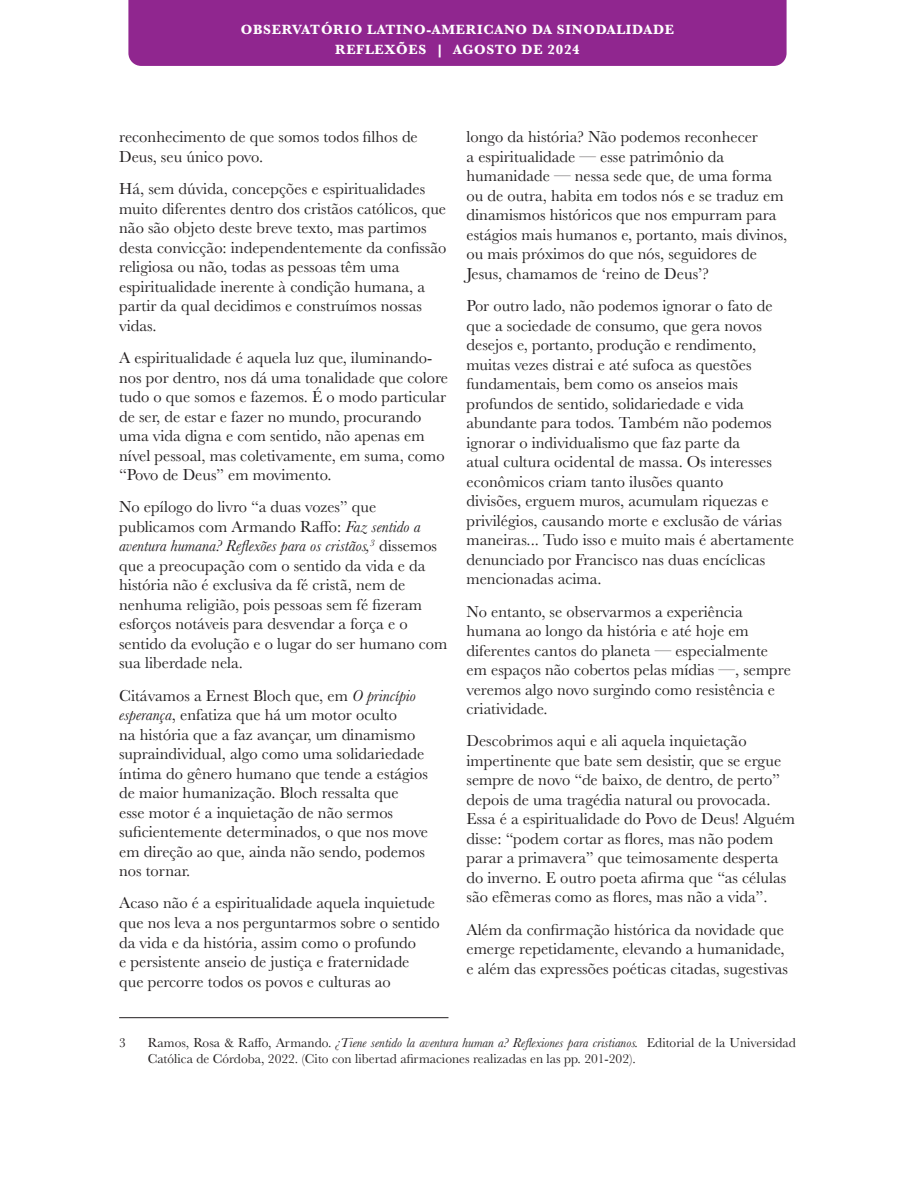
<style>
.page{position:relative;width:915px;height:1191px;background:#fff}
.page>*{position:absolute;margin:0;border:0;box-sizing:border-box;transform-origin:0 0}
.txt{font:16.5px/19.5px "Baskerville";color:#231f20}
.t1{font:700 13.95px "Baskerville";letter-spacing:.05em;color:#fff}
.pie{font:13.5px/16.5px "Baskerville";color:#231f20}
.s1{font-style:italic}
</style>
<div class="page">
<div style="left:128px;top:0;width:658px;height:66px;background:#90268f"></div>
<hr style="left:119px;top:1017px;width:329px;height:1px;background:#231f20">
<p class="t1" style="left:241px;top:20px;width:434px">OBSERVATÓRIO LATINO-AMERICANO DA SINODALIDADE</p>
<p class="t1" style="left:335px;top:40px;width:246px">REFLEXÕES | AGOSTO DE 2024</p>
<p class="txt" style="left:119px;top:128px;width:300px">reconhecimento de que somos todos filhos de<br>Deus, seu único povo.</p>
<p class="txt" style="left:119px;top:179px;width:329px">Há, sem dúvida, concepções e espiritualidades muito diferentes dentro dos cristãos católicos, que não são objeto deste breve texto, mas partimos desta convicção: independentemente da confissão religiosa ou não, todas as pessoas têm uma espiritualidade inerente à condição humana, a partir da qual decidimos e construímos nossas vidas.</p>
<p class="txt" style="left:119px;top:348px;width:330px">A espiritualidade é aquela luz que, iluminando&shy;nos por dentro, nos dá uma tonalidade que colore tudo o que somos e fazemos. É o modo particular de ser, de estar e fazer no mundo, procurando uma vida digna e com sentido, não apenas em nível pessoal, mas coletivamente, em suma, como “Povo de Deus” em movimento.</p>
<p class="txt" style="left:119px;top:497px;width:330px">No epílogo do livro “a duas vozes” que publicamos com Armando Raffo: <span class="s1">Faz sentido a aventura humana? Reflexões para os cristãos,</span><sup>3</sup> dissemos que a preocupação com o sentido da vida e da história não é exclusiva da fé cristã, nem de nenhuma religião, pois pessoas sem fé fizeram esforços notáveis para desvendar a força e o sentido da evolução e o lugar do ser humano com sua liberdade nela.</p>
<p class="txt" style="left:119px;top:686px;width:310px">Citávamos a Ernest Bloch que, em <span class="s1">O princípio esperança</span>, enfatiza que há um motor oculto<br>na história que a faz avançar, um dinamismo supraindividual, algo como uma solidariedade íntima do gênero humano que tende a estágios de maior humanização. Bloch ressalta que esse motor é a inquietação de não sermos suficientemente determinados, o que nos move em direção ao que, ainda não sendo, podemos nos tornar.</p>
<p class="txt" style="left:119px;top:893px;width:322px">Acaso não é a espiritualidade aquela inquietude que nos leva a nos perguntarmos sobre o sentido da vida e da história, assim como o profundo<br>e persistente anseio de justiça e fraternidade<br>que percorre todos os povos e culturas ao</p>
<p class="txt" style="left:466px;top:128px;width:322px">longo da história? Não podemos reconhecer<br>a espiritualidade — esse patrimônio da humanidade — nessa sede que, de uma forma ou de outra, habita em todos nós e se traduz em dinamismos históricos que nos empurram para estágios mais humanos e, portanto, mais divinos, ou mais próximos do que nós, seguidores de Jesus, chamamos de ‘reino de Deus’?</p>
<p class="txt" style="left:466px;top:296px;width:329px">Por outro lado, não podemos ignorar o fato de que a sociedade de consumo, que gera novos desejos e, portanto, produção e rendimento, muitas vezes distrai e até sufoca as questões fundamentais, bem como os anseios mais profundos de sentido, solidariedade e vida abundante para todos. Também não podemos ignorar o individualismo que faz parte da<br>atual cultura ocidental de massa. Os interesses econômicos criam tanto ilusões quanto<br>divisões, erguem muros, acumulam riquezas e privilégios, causando morte e exclusão de várias maneiras... Tudo isso e muito mais é abertamente denunciado por Francisco nas duas encíclicas mencionadas acima.</p>
<p class="txt" style="left:466px;top:602px;width:326px">No entanto, se observarmos a experiência humana ao longo da história e até hoje em diferentes cantos do planeta — especialmente em espaços não cobertos pelas mídias —, sempre veremos algo novo surgindo como resistência e criatividade.</p>
<p class="txt" style="left:466px;top:731px;width:330px">Descobrimos aqui e ali aquela inquietação impertinente que bate sem desistir, que se ergue sempre de novo “de baixo, de dentro, de perto” depois de uma tragédia natural ou provocada.<br>Essa é a espiritualidade do Povo de Deus! Alguém disse: “podem cortar as flores, mas não podem parar a primavera” que teimosamente desperta do inverno. E outro poeta afirma que “as células são efêmeras como as flores, mas não a vida”.</p>
<p class="txt" style="left:466px;top:920px;width:323px">Além da confirmação histórica da novidade que emerge repetidamente, elevando a humanidade, e além das expressões poéticas citadas, sugestivas</p>
<p class="pie" style="left:119px;top:1034px;width:8px">3</p>
<p class="pie" style="left:148px;top:1034px;width:649px">Ramos, Rosa &amp; Raffo, Armando. <span class="s1">¿Tiene sentido la aventura human a? Reflexiones para cristianos.</span> Editorial de la Universidad<br>Católica de Córdoba, 2022. (Cito con libertad afirmaciones realizadas en las pp. 201-202).</p>
</div>
